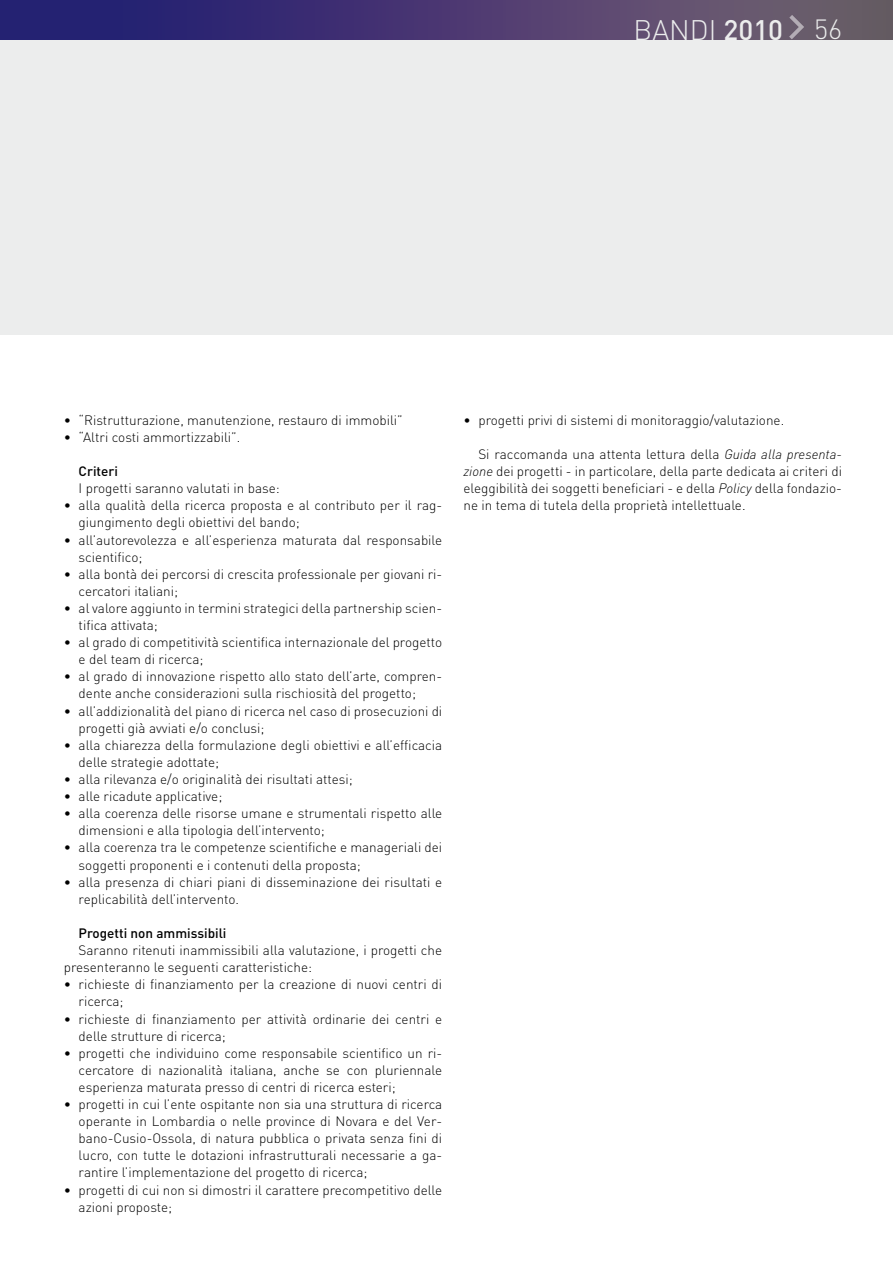
<style>
.page{position:relative;width:893px;height:1263px;background:#fff}
.page>*{position:absolute;margin:0;border:0;box-sizing:border-box;transform-origin:0 0}
.t1{font:300 27.9px "DIN";color:#eceded}
.t2{font:300 13.5px/17.1px "DIN";color:#000}
.t3{font:500 13.5px "DIN";color:#000}
.s1{font-weight:500}
.s2{font-size:27.45px}
.s3{font-style:italic}
</style>
<div class="page">
<div style="left:0;top:0;width:893px;height:335px;background:#eceded"></div>
<div style="left:0;top:0;width:893px;height:39px;background:linear-gradient(to right,#1d1775,#74606c)"></div>
<svg style="left:789px;top:15px;width:15px;height:24px"></svg>
<hr style="left:892px;top:0;width:1px;height:39px;background:#635a60">
<h1 class="t1" style="left:634px;top:13px;width:210px">BANDI <span class="s1">2010</span> <span class="s2">56</span></h1>
<p class="t2" style="left:64px;top:411px;width:341px">• “Ristrutturazione, manutenzione, restauro di immobili”</p>
<p class="t2" style="left:64px;top:428px;width:178px">• “Altri costi ammortizzabili”.</p>
<p class="t3" style="left:79px;top:463px;width:41px">Criteri</p>
<p class="t2" style="left:79px;top:480px;width:203px">I progetti saranno valutati in base:</p>
<p class="t2" style="left:79px;top:497px;width:365px;text-indent:-15px">• alla qualità della ricerca proposta e al contributo per il rag&shy;giungimento degli obiettivi del bando;</p>
<p class="t2" style="left:79px;top:531px;width:365px;text-indent:-15px">• all’autorevolezza e all’esperienza maturata dal responsabile scientifico;</p>
<p class="t2" style="left:79px;top:565px;width:365px;text-indent:-15px">• alla bontà dei percorsi di crescita professionale per giovani ri&shy;cercatori italiani;</p>
<p class="t2" style="left:79px;top:599px;width:365px;text-indent:-15px">• al valore aggiunto in termini strategici della partnership scien&shy;tifica attivata;</p>
<p class="t2" style="left:79px;top:634px;width:365px;text-indent:-15px">• al grado di competitività scientifica internazionale del progetto e del team di ricerca;</p>
<p class="t2" style="left:79px;top:668px;width:365px;text-indent:-15px">• al grado di innovazione rispetto allo stato dell’arte, compren&shy;dente anche considerazioni sulla rischiosità del progetto;</p>
<p class="t2" style="left:79px;top:702px;width:365px;text-indent:-15px">• all’addizionalità del piano di ricerca nel caso di prosecuzioni di progetti già avviati e/o conclusi;</p>
<p class="t2" style="left:79px;top:736px;width:365px;text-indent:-15px">• alla chiarezza della formulazione degli obiettivi e all’efficacia delle strategie adottate;</p>
<p class="t2" style="left:64px;top:770px;width:290px">• alla rilevanza e/o originalità dei risultati attesi;</p>
<p class="t2" style="left:64px;top:787px;width:160px">• alle ricadute applicative;</p>
<p class="t2" style="left:79px;top:805px;width:365px;text-indent:-15px">• alla coerenza delle risorse umane e strumentali rispetto alle dimensioni e alla tipologia dell’intervento;</p>
<p class="t2" style="left:79px;top:839px;width:365px;text-indent:-15px">• alla coerenza tra le competenze scientifiche e manageriali dei soggetti proponenti e i contenuti della proposta;</p>
<p class="t2" style="left:79px;top:873px;width:365px;text-indent:-15px">• alla presenza di chiari piani di disseminazione dei risultati e replicabilità dell’intervento.</p>
<p class="t3" style="left:79px;top:924px;width:149px">Progetti non ammissibili</p>
<p class="t2" style="left:64px;top:941px;width:380px;text-indent:15px">Saranno ritenuti inammissibili alla valutazione, i progetti che presenteranno le seguenti caratteristiche:</p>
<p class="t2" style="left:79px;top:976px;width:365px;text-indent:-15px">• richieste di finanziamento per la creazione di nuovi centri di ricerca;</p>
<p class="t2" style="left:79px;top:1010px;width:365px;text-indent:-15px">• richieste di finanziamento per attività ordinarie dei centri e delle strutture di ricerca;</p>
<p class="t2" style="left:79px;top:1044px;width:365px;text-align:justify;text-indent:-15px">• progetti che individuino come responsabile scientifico un ri&shy;cercatore di nazionalità italiana, anche se con pluriennale esperienza maturata presso di centri di ricerca esteri;</p>
<p class="t2" style="left:79px;top:1095px;width:365px;text-align:justify;text-indent:-15px">• progetti in cui l’ente ospitante non sia una struttura di ricerca operante in Lombardia o nelle province di Novara e del Ver&shy;bano-Cusio-Ossola, di natura pubblica o privata senza fini di lucro, con tutte le dotazioni infrastrutturali necessarie a ga&shy;rantire l’implementazione del progetto di ricerca;</p>
<p class="t2" style="left:79px;top:1181px;width:365px;text-indent:-15px">• progetti di cui non si dimostri il carattere precompetitivo delle azioni proposte;</p>
<p class="t2" style="left:463px;top:411px;width:322px">• progetti privi di sistemi di monitoraggio/valutazione.</p>
<p class="t2" style="left:463px;top:445px;width:380px;text-align:justify;text-indent:15px">Si raccomanda una attenta lettura della <span class="s3">Guida alla presenta&shy;zione</span> dei progetti - in particolare, della parte dedicata ai criteri di eleggibilità dei soggetti beneficiari - e della <span class="s3">Policy</span> della fondazio&shy;ne in tema di tutela della proprietà intellettuale.</p>
</div>
